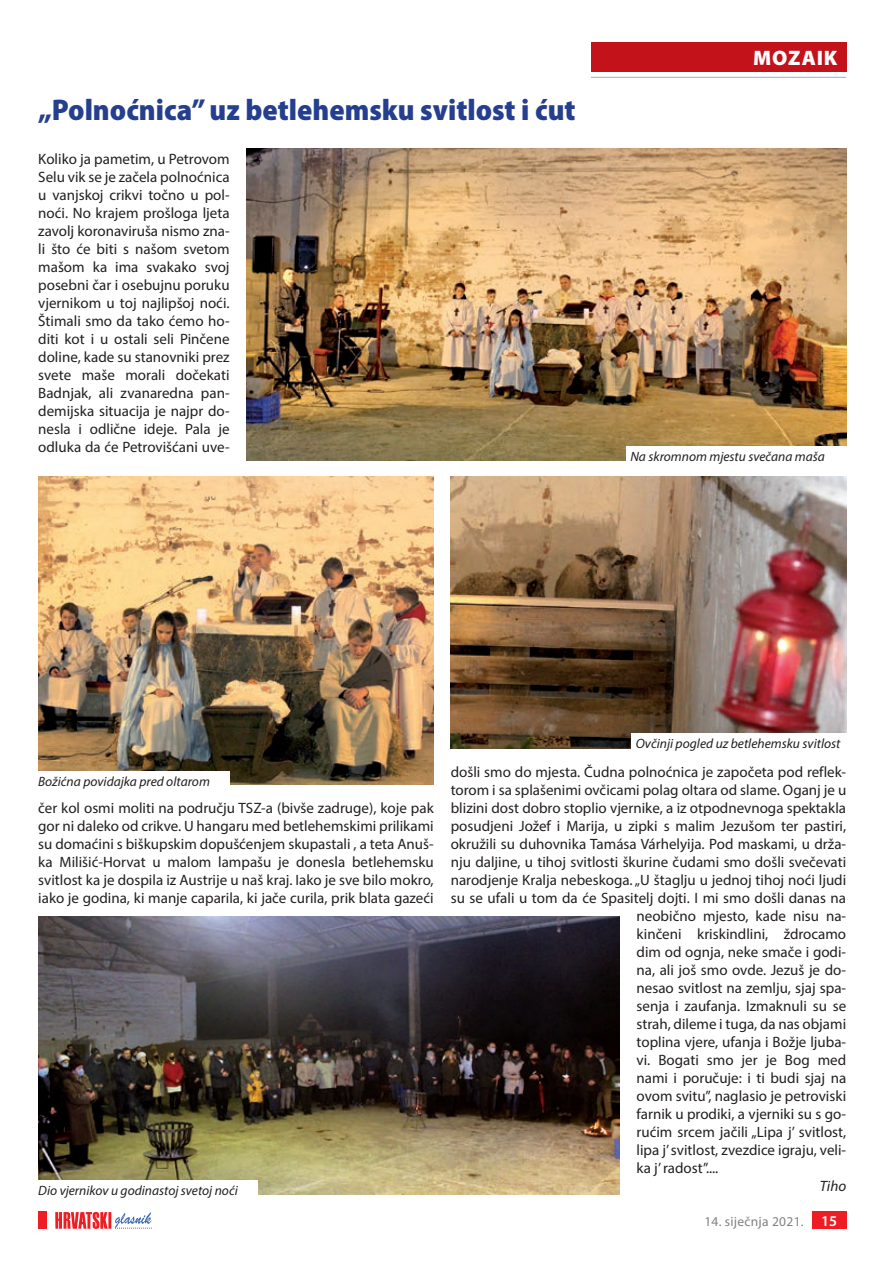
<style>
.page{position:relative;width:893px;height:1263px;background:#fff}
.page>*{position:absolute;margin:0;border:0;box-sizing:border-box;transform-origin:0 0}
.t1{font:900 semi-condensed 30px "Myriad Pro";color:#253f8e}
.t2{font:900 21px "Myriad Pro";letter-spacing:.04em;color:#fff}
.t3{font:15px/18px "Myriad Pro";color:#231f20;text-align:justify}
.t4{font:italic 15px "Myriad Pro";color:#231f20}
.t5{font:italic 13.5px "Myriad Pro";color:#231f20}
.t6{font:13.5px "Myriad Pro";letter-spacing:.02em;color:#808285}
.s1{font-weight:600;font-size:15px;color:#fff}
</style>
<div class="page">
<div style="left:812px;top:1212px;width:34px;height:17px;background:#ee1d23"></div>
<svg style="left:55px;top:1212px;width:97px;height:17px"></svg>
<div style="left:38px;top:1212px;width:9px;height:17px;background:#ee1d23"></div>
<div style="left:591px;top:43px;width:255px;height:29px;background:#c4121a"></div>
<hr style="left:591px;top:77px;width:255px;height:1px;background:#a8a9ad">
<img style="left:247px;top:149px;width:599px;height:311px">
<img style="left:38px;top:916px;width:581px;height:279px">
<img style="left:38px;top:476px;width:396px;height:308px">
<img style="left:451px;top:476px;width:395px;height:272px">
<div style="left:626px;top:446px;width:255px;height:20px;background:#fff"></div>
<div style="left:631px;top:734px;width:234px;height:19px;background:#fff"></div>
<div style="left:34px;top:771px;width:196px;height:19px;background:#fff"></div>
<div style="left:34px;top:1180px;width:223px;height:19px;background:#fff"></div>
<h1 class="t1" style="left:38px;top:90px;width:539px">„Polnoćnica” uz betlehemsku svitlost i ćut</h1>
<p class="t3" style="left:38px;top:150px;width:193px">Koliko ja pametim, u Petrovom Selu vik se je začela polnoćnica u vanjskoj crikvi točno u pol&shy;noći. No krajem prošloga ljeta zavolj koronaviruša nismo zna&shy;li što će biti s našom svetom mašom ka ima svakako svoj posebni čar i osebujnu poruku vjernikom u toj najlipšoj noći.<br>Štimali smo da tako ćemo ho&shy;diti kot i u ostali seli Pinčene doline, kade su stanovniki prez svete maše morali dočekati Badnjak, ali zvanaredna pan&shy;demijska situacija je najpr do&shy;nesla i odlične ideje. Pala je odluka da će Petrovišćani uve-</p>
<h2 class="t2" style="left:753px;top:44px;width:86px">MOZAIK</h2>
<p class="t5" style="left:630px;top:448px;width:196px">Na skromnom mjestu svečana maša</p>
<p class="t5" style="left:636px;top:735px;width:206px">Ovčinji pogled uz betlehemsku svitlost</p>
<p class="t5" style="left:38px;top:773px;width:173px">Božićna povidajka pred oltarom</p>
<p class="t3" style="left:38px;top:798px;width:397px">čer kol osmi moliti na području TSZ-a (bivše zadruge), koje pak gor ni daleko od crikve. U hangaru med betlehemskimi prilikami su domaćini s biškupskim dopušćenjem skupastali , a teta Anuš&shy;ka Milišić-Horvat u malom lampašu je donesla betlehemsku svitlost ka je dospila iz Austrije u naš kraj. Iako je sve bilo mokro, iako je godina, ki manje caparila, ki jače curila, prik blata gazeći</p>
<p class="t5" style="left:38px;top:1182px;width:201px">Dio vjernikov u godinastoj svetoj noći</p>
<p class="t3" style="left:451px;top:762px;width:397px">došli smo do mjesta. Čudna polnoćnica je započeta pod reflek-</p>
<p class="t3" style="left:451px;top:780px;width:397px">torom i sa splašenimi ovčicami polag oltara od slame. Oganj je u</p>
<p class="t3" style="left:451px;top:798px;width:397px">blizini dost dobro stoplio vjernike, a iz otpodnevnoga spektakla</p>
<p class="t3" style="left:451px;top:816px;width:397px">posudjeni Jožef i Marija, u zipki s malim Jezušom ter pastiri,</p>
<p class="t3" style="left:451px;top:834px;width:397px">okružili su duhovnika Tamása Várhelyija. Pod maskami, u drža-</p>
<p class="t3" style="left:451px;top:852px;width:397px">nju daljine, u tihoj svitlosti škurine čudami smo došli svečevati</p>
<p class="t3" style="left:451px;top:870px;width:397px">narodjenje Kralja nebeskoga. „U štaglju u jednoj tihoj noći ljudi</p>
<p class="t3" style="left:451px;top:888px;width:397px">su se ufali u tom da će Spasitelj dojti. I mi smo došli danas na</p>
<p class="t3" style="left:637px;top:906px;width:211px">neobično mjesto, kade nisu na-</p>
<p class="t3" style="left:637px;top:924px;width:211px">kinčeni kriskindlini, ždrocamo</p>
<p class="t3" style="left:637px;top:942px;width:211px">dim od ognja, neke smače i godi-</p>
<p class="t3" style="left:637px;top:960px;width:211px">na, ali još smo ovde. Jezuš je do-</p>
<p class="t3" style="left:637px;top:978px;width:211px">nesao svitlost na zemlju, sjaj spa-</p>
<p class="t3" style="left:637px;top:996px;width:211px">senja i zaufanja. Izmaknuli su se</p>
<p class="t3" style="left:637px;top:1014px;width:211px">strah, dileme i tuga, da nas objami</p>
<p class="t3" style="left:637px;top:1032px;width:211px">toplina vjere, ufanja i Božje ljuba-</p>
<p class="t3" style="left:637px;top:1050px;width:211px">vi. Bogati smo jer je Bog med</p>
<p class="t3" style="left:637px;top:1068px;width:211px">nami i poručuje: i ti budi sjaj na</p>
<p class="t3" style="left:637px;top:1086px;width:211px">ovom svitu”, naglasio je petroviski</p>
<p class="t3" style="left:637px;top:1104px;width:211px">farnik u prodiki, a vjerniki su s go-</p>
<p class="t3" style="left:637px;top:1122px;width:211px">rućim srcem jačili „Lipa j’ svitlost,</p>
<p class="t3" style="left:637px;top:1140px;width:211px">lipa j’ svitlost, zvezdice igraju, veli-</p>
<p class="t3" style="left:637px;top:1158px;width:83px">ka j’ radost”....</p>
<p class="t4" style="left:820px;top:1176px;width:28px">Tiho</p>
<p class="t6" style="left:704px;top:1213px;width:134px">14. siječnja 2021. <span class="s1">15</span></p>
</div>
